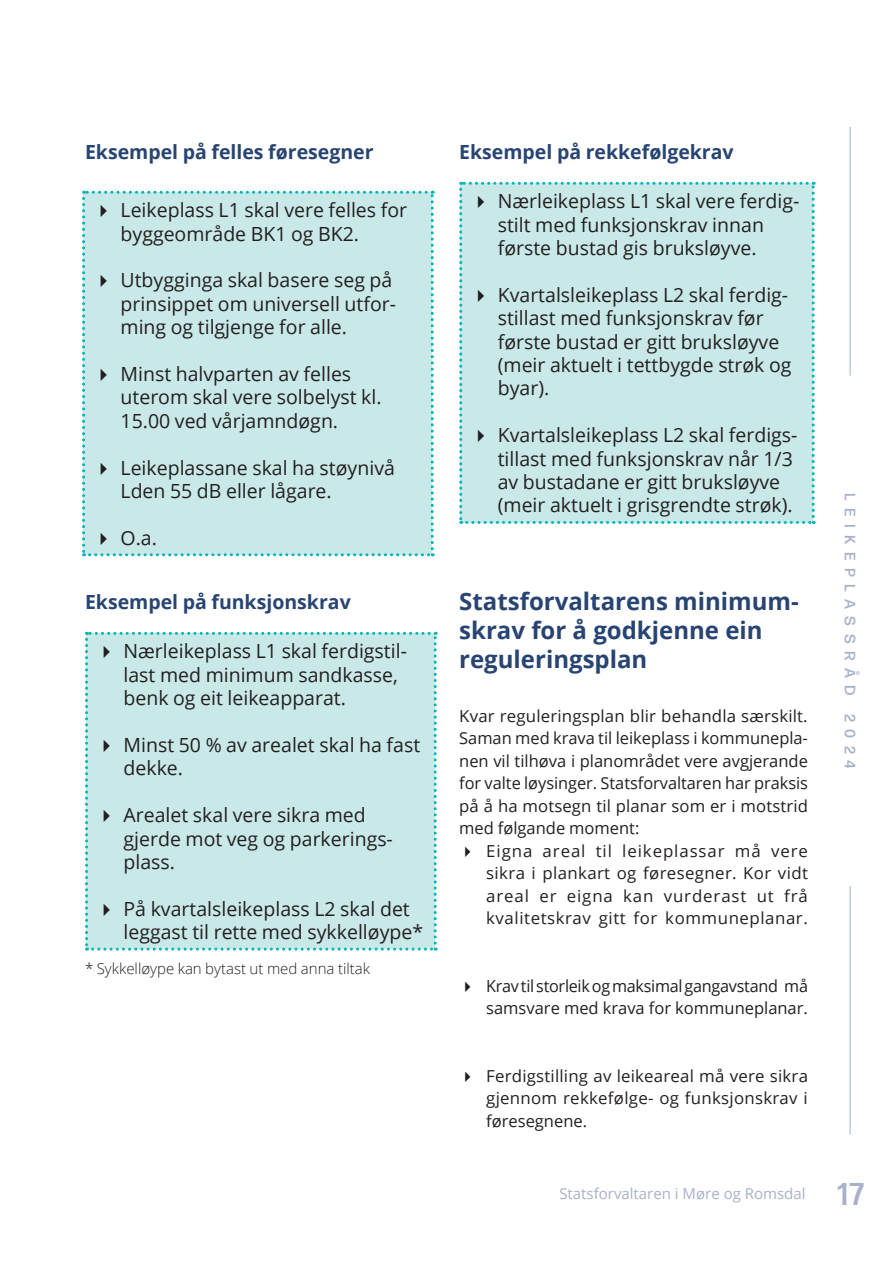
<style>
.page{position:relative;width:893px;height:1263px;background:#fff}
.page>*{position:absolute;margin:0;border:0;box-sizing:border-box;transform-origin:0 0}
.t1{font:500 31.5px "Forma DJR Micro";color:#a9b1cb}
.Overskrift_1_1{font:700 24px/28.8px "Open Sans";color:#284472}
.t2{font:19.5px/23.4px "Open Sans";color:#231f20}
.Eksempel_med_RØD_skrift{font:700 19.5px "Open Sans";color:#284472}
.Brødtekst{font:16.5px/22.5px "Open Sans";letter-spacing:.005em;color:#231f20;text-align:justify}
.Brødtekst-2{font:16.5px/22.5px "Open Sans";letter-spacing:-.015em;color:#231f20}
.Forklaring_til_eksempelbokser{font:300 15px "Open Sans";color:#231f20}
.t3{font:15px "Open Sans";color:#a9b1cb}
.t4{font:500 15px "Forma DJR Micro";letter-spacing:.5em;color:#a9b1cb}
</style>
<div class="page">
<hr style="left:850px;top:127px;width:1px;height:249px;background:#a9b1cb">
<hr style="left:850px;top:886px;width:1px;height:249px;background:#a9b1cb">
<div style="left:85px;top:632px;width:352px;height:319px;background:#c9e8e8"></div>
<div style="left:459px;top:182px;width:356px;height:342px;background:#c9e8e8"></div>
<svg style="left:82px;top:191px;width:352px;height:365px;background:#c6e7e7"></svg>
<h3 class="Eksempel_med_RØD_skrift" style="left:85px;top:138px;width:290px">Eksempel på felles føresegner</h3>
<p class="t2" style="left:121px;top:198px;width:288px">Leikeplass L1 skal vere felles for byggeområde BK1 og BK2.</p>
<p class="t2" style="left:121px;top:268px;width:277px">Utbygginga skal basere seg på prinsippet om universell utfor&shy;ming og tilgjenge for alle.</p>
<p class="t2" style="left:121px;top:362px;width:263px">Minst halvparten av felles uterom skal vere solbelyst kl.<br>15.00 ved vårjamndøgn.</p>
<p class="t2" style="left:121px;top:455px;width:276px">Leikeplassane skal ha støynivå<br>Lden 55 dB eller lågare.</p>
<p class="t2" style="left:121px;top:525px;width:38px">O.a.</p>
<h3 class="Eksempel_med_RØD_skrift" style="left:85px;top:588px;width:267px">Eksempel på funksjonskrav</h3>
<p class="t2" style="left:124px;top:639px;width:285px">Nærleikeplass L1 skal ferdigstil&shy;last med minimum sandkasse, benk og eit leikeapparat.</p>
<p class="t2" style="left:124px;top:733px;width:298px">Minst 50 % av arealet skal ha fast dekke.</p>
<p class="t2" style="left:124px;top:803px;width:271px">Arealet skal vere sikra med gjerde mot veg og parkerings&shy;plass.</p>
<p class="t2" style="left:124px;top:896px;width:301px">På kvartalsleikeplass L2 skal det leggast til rette med sykkelløype*</p>
<p class="Forklaring_til_eksempelbokser" style="left:85px;top:958px;width:287px">* Sykkelløype kan bytast ut med anna tiltak</p>
<h3 class="Eksempel_med_RØD_skrift" style="left:459px;top:138px;width:276px">Eksempel på rekkefølgekrav</h3>
<p class="t2" style="left:498px;top:189px;width:303px">Nærleikeplass L1 skal vere ferdig&shy;stilt med funksjonskrav innan første bustad gis bruksløyve.</p>
<p class="t2" style="left:498px;top:283px;width:295px">Kvartalsleikeplass L2 skal ferdig&shy;stillast med funksjonskrav før første bustad er gitt bruksløyve (meir aktuelt i tettbygde strøk og byar).</p>
<p class="t2" style="left:498px;top:423px;width:301px">Kvartalsleikeplass L2 skal ferdigs&shy;tillast med funksjonskrav når 1/3 av bustadane er gitt bruksløyve (meir aktuelt i grisgrendte strøk).</p>
<h2 class="Overskrift_1_1" style="left:459px;top:586px;width:341px">Statsforvaltarens minimum&shy;skrav for å godkjenne ein reguleringsplan</h2>
<p class="Brødtekst" style="left:459px;top:704px;width:350px">Kvar reguleringsplan blir behandla særskilt.<br>Saman med krava til leikeplass i kommunepla&shy;nen vil tilhøva i planområdet vere avgjerande for valte løysinger. Statsforvaltaren har praksis på å ha motsegn til planar som er i motstrid med følgande moment:</p>
<p class="Brødtekst" style="left:486px;top:839px;width:323px">Eigna areal til leikeplassar må vere sikra i plankart og føresegner. Kor vidt areal er eigna kan vurderast ut frå kvalitetskrav gitt for kommuneplanar.</p>
<p class="Brødtekst-2" style="left:486px;top:974px;width:323px">Krav til storleik og maksimal gangavstand må samsvare med krava for kommuneplanar.</p>
<p class="Brødtekst" style="left:486px;top:1064px;width:323px">Ferdigstilling av leikeareal må vere sikra gjennom rekkefølge- og funksjonskrav i føresegnene.</p>
<p class="t3" style="left:559px;top:1183px;width:248px">Statsforvaltaren i Møre og Romsdal</p>
<p class="t4" style="left:860px;top:493px;width:278px;rotate:90deg">LEIKEPLASSRÅD 2024</p>
<h1 class="t1" style="left:837px;top:1174px;width:29px">17</h1>
</div>
